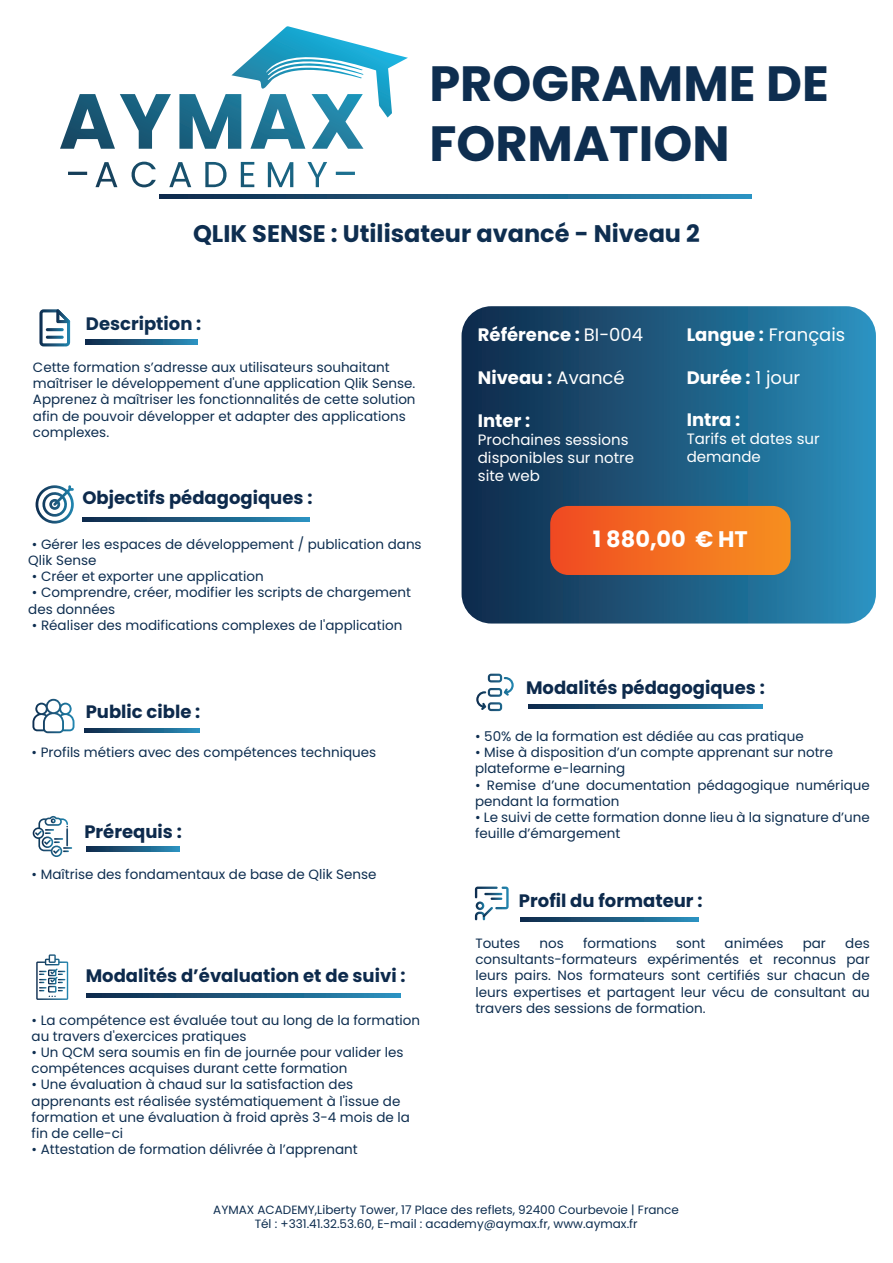
<style>
.page{position:relative;width:893px;height:1263px;background:#fff}
.page>*{position:absolute;margin:0;border:0;box-sizing:border-box;transform-origin:0 0}
.t1{font:700 49.5px/59.4px "Poppins";color:#0e2e50}
.t2{font:700 24px "Poppins";color:#0e2e50}
.t3{font:700 22.5px "Poppins";color:#fff}
.t4{font:700 18px "Poppins";color:#0d2a4c}
.t5{font:700 18px "Poppins";color:#fff}
.t6{font:18px "Poppins";color:#fff}
.t7{font:700 18px "Poppins";color:#0e2e50}
.t8{font:15px/18px "Poppins";color:#fff}
.t9{font:13.5px/16.2px "Poppins";color:#0e2e50}
.t10{font:12px/14.4px "Poppins";color:#0e2e50;text-align:center}
.s1{font-weight:400}
.s2{font-weight:700}
</style>
<div class="page">
<svg style="left:462px;top:306px;width:414px;height:317px;background:#1e5c82"></svg>
<svg style="left:160px;top:194px;width:591px;height:4px;background:#1d5b81"></svg>
<svg style="left:60px;top:26px;width:348px;height:161px"></svg>
<svg style="left:86px;top:340px;width:111px;height:4px"></svg>
<svg style="left:529px;top:704px;width:233px;height:5px"></svg>
<svg style="left:520px;top:917px;width:179px;height:4px"></svg>
<svg style="left:550px;top:506px;width:241px;height:69px;background:#ef6d22"></svg>
<svg style="left:39px;top:309px;width:31px;height:37px"></svg>
<svg style="left:82px;top:517px;width:228px;height:4px"></svg>
<svg style="left:35px;top:485px;width:39px;height:39px"></svg>
<svg style="left:84px;top:728px;width:116px;height:4px"></svg>
<svg style="left:32px;top:699px;width:43px;height:34px"></svg>
<svg style="left:86px;top:847px;width:93px;height:4px"></svg>
<svg style="left:33px;top:816px;width:39px;height:41px"></svg>
<svg style="left:476px;top:674px;width:38px;height:37px"></svg>
<svg style="left:87px;top:993px;width:314px;height:4px"></svg>
<svg style="left:36px;top:954px;width:32px;height:46px"></svg>
<svg style="left:475px;top:886px;width:34px;height:34px"></svg>
<h1 class="t1" style="left:429px;top:55px;width:401px">PROGRAMME DE<br>FORMATION</h1>
<h2 class="t2" style="left:193px;top:220px;width:508px">QLIK SENSE : Utilisateur avancé - Niveau 2</h2>
<h3 class="t7" style="left:86px;top:313px;width:117px">Description :</h3>
<p class="t9" style="left:33px;top:359px;width:384px">Cette formation s’adresse aux utilisateurs souhaitant maîtriser le développement d'une application Qlik Sense.<br>Apprenez à maîtriser les fonctionnalités de cette solution afin de pouvoir développer et adapter des applications complexes.</p>
<h3 class="t4" style="left:82px;top:487px;width:231px">Objectifs pédagogiques :</h3>
<p class="t9" style="left:28px;top:536px;width:395px">• Gérer les espaces de développement / publication dans<br>Qlik Sense</p>
<p class="t9" style="left:32px;top:568px;width:233px">• Créer et exporter une application</p>
<p class="t9" style="left:28px;top:585px;width:384px">• Comprendre, créer, modifier les scripts de chargement des données</p>
<p class="t9" style="left:32px;top:617px;width:372px">• Réaliser des modifications complexes de l'application</p>
<h3 class="t4" style="left:86px;top:701px;width:116px">Public cible :</h3>
<p class="t9" style="left:32px;top:744px;width:346px">• Profils métiers avec des compétences techniques</p>
<h3 class="t4" style="left:84px;top:821px;width:99px">Prérequis :</h3>
<p class="t9" style="left:32px;top:866px;width:346px">• Maîtrise des fondamentaux de base de Qlik Sense</p>
<h3 class="t4" style="left:86px;top:965px;width:321px">Modalités d’évaluation et de suivi :</h3>
<p class="t9" style="left:32px;top:1012px;width:390px">• La compétence est évaluée tout au long de la formation au travers d'exercices pratiques</p>
<p class="t9" style="left:32px;top:1044px;width:373px">• Un QCM sera soumis en fin de journée pour valider les compétences acquises durant cette formation</p>
<p class="t9" style="left:32px;top:1077px;width:380px">• Une évaluation à chaud sur la satisfaction des apprenants est réalisée systématiquement à l'issue de formation et une évaluation à froid après 3-4 mois de la fin de celle-ci</p>
<p class="t9" style="left:32px;top:1141px;width:328px">• Attestation de formation délivrée à l’apprenant</p>
<h3 class="t5" style="left:478px;top:324px;width:167px">Référence : <span class="s1">BI-004</span></h3>
<h3 class="t5" style="left:478px;top:367px;width:148px">Niveau : <span class="s1">Avancé</span></h3>
<h3 class="t5" style="left:478px;top:410px;width:54px">Inter :</h3>
<p class="t8" style="left:478px;top:430px;width:158px">Prochaines sessions disponibles sur notre site web</p>
<h3 class="t6" style="left:687px;top:324px;width:160px"><span class="s2">Langue :</span> Français</h3>
<h3 class="t5" style="left:687px;top:367px;width:115px">Durée : <span class="s1">1 jour</span></h3>
<h3 class="t5" style="left:687px;top:409px;width:55px">Intra :</h3>
<p class="t8" style="left:687px;top:430px;width:134px">Tarifs et dates sur demande</p>
<h3 class="t3" style="left:593px;top:526px;width:156px">1 880,00 € HT</h3>
<h3 class="t4" style="left:526px;top:677px;width:240px">Modalités pédagogiques :</h3>
<p class="t9" style="left:475px;top:728px;width:330px">• 50% de la formation est dédiée au cas pratique</p>
<p class="t9" style="left:475px;top:744px;width:359px">• Mise à disposition d’un compte apprenant sur notre plateforme e-learning</p>
<p class="t9" style="left:475px;top:777px;width:396px">• Remise d’une documentation pédagogique numérique pendant la formation</p>
<p class="t9" style="left:475px;top:809px;width:396px">• Le suivi de cette formation donne lieu à la signature d’une feuille d’émargement</p>
<h3 class="t4" style="left:519px;top:890px;width:185px">Profil du formateur :</h3>
<p class="t9" style="left:475px;top:935px;width:46px">Toutes</p>
<p class="t9" style="left:540px;top:935px;width:26px">nos</p>
<p class="t9" style="left:583px;top:935px;width:75px">formations</p>
<p class="t9" style="left:676px;top:935px;width:31px">sont</p>
<p class="t9" style="left:725px;top:935px;width:60px">animées</p>
<p class="t9" style="left:803px;top:935px;width:25px">par</p>
<p class="t9" style="left:475px;top:935px;width:396px;text-align:justify;text-indent:370px">des consultants-formateurs expérimentés et reconnus par leurs pairs. Nos formateurs sont certifiés sur chacun de leurs expertises et partagent leur vécu de consultant au travers des sessions de formation.</p>
<p class="t10" style="left:213px;top:1202px;width:467px">AYMAX ACADEMY,Liberty Tower, 17 Place des reflets, 92400 Courbevoie | France<br>Tél : +331.41.32.53.60, E-mail : academy@aymax.fr, www.aymax.fr</p>
</div>
